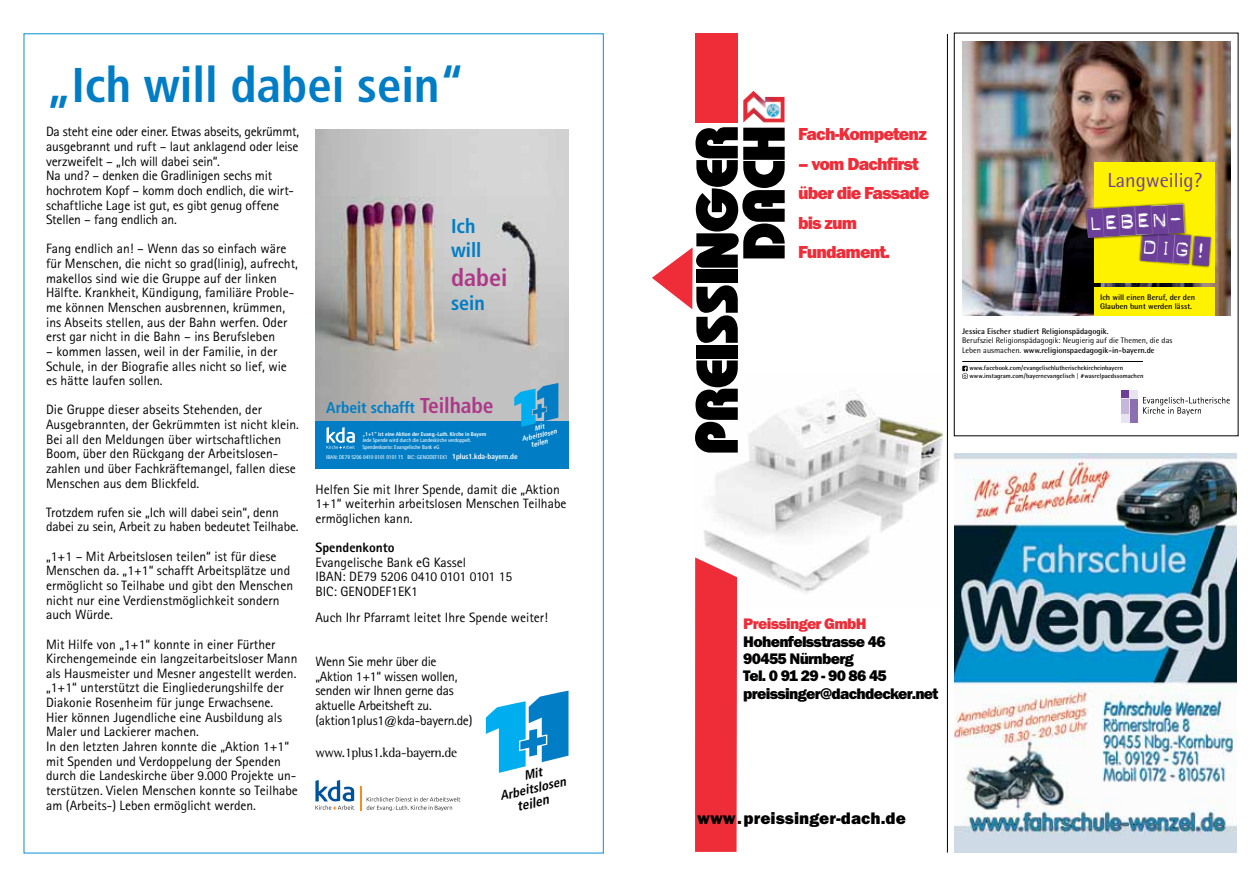
<style>
.page{position:relative;width:1259px;height:893px;background:#fff}
.page>*{position:absolute;margin:0;border:0;box-sizing:border-box;transform-origin:0 0}
.t1{font:800 64.95px/46.8px "Bauhaus";color:#000;text-align:right}
.t2{font:700 condensed 48.75px "Frutiger";color:#007dc5}
.t3{font:28.5px "Dynamoe";color:#6c3f98}
.t4{font:700 condensed 24.15px "Frutiger";color:#ae3888}
.t5{font:20.25px "Rotis Semi Sans";color:#6c3f98}
.t6{font:700 condensed 19.95px/24px "Frutiger";color:#007dc5}
.t7{font:800 18px/29.4px "Franklin Gothic";letter-spacing:-.05em;color:#ee2d39}
.t8{font:800 17.25px "Franklin Gothic";color:#000}
.t9{font:800 15.9px/17.2px "Franklin Gothic";letter-spacing:-.045em;color:#000}
.t10{font:800 15.9px "Franklin Gothic";letter-spacing:-.045em;color:#ee2d39}
.t11{font:700 condensed 15.6px "Frutiger";letter-spacing:-.005em;color:#007dc5}
.t12{font:italic 700 condensed 13.65px "Frutiger";color:#000}
.t13{font:13.5px/14.7px "Rotis Sans Serif";color:#000}
.t14{font:13.5px/14.7px "Rotis Sans Serif";letter-spacing:-.02em;color:#000}
.t15{font:13.5px "Rotis Semi Serif";letter-spacing:-.02em;color:#000}
.t16{font:800 13.5px "Rotis Sans Serif";color:#000}
.t17{font:italic 700 condensed 13.05px/14.4px "Frutiger";color:#000;text-align:center}
.t18{font:8.1px/9.4px "Rotis Semi Sans";color:#000}
.t19{font:700 8.1px/8.6px "Rotis Semi Sans";color:#000}
.t20{font:700 condensed 7.2px "Frutiger";color:#fff}
.t21{font:italic 700 condensed 7.2px "Frutiger";color:#fff}
.t22{font:italic 700 condensed 6.9px/7.6px "Frutiger";color:#fff;text-align:center}
.t23{font:700 6.45px/7.8px "Rotis Semi Sans";color:#000}
.t24{font:condensed 5.4px/6.6px "Frutiger";color:#fff}
.t25{font:700 condensed 5.4px "Frutiger";letter-spacing:-.005em;color:#fff}
.s1{font-size:21.45px;color:#ae3888}
.s2{font-weight:700}
</style>
<div class="page">
<img style="left:954px;top:454px;width:282px;height:399px">
<img style="left:743px;top:91px;width:41px;height:32px">
<img style="left:704px;top:394px;width:240px;height:205px">
<svg style="left:652px;top:248px;width:40px;height:61px"></svg>
<svg style="left:695px;top:557px;width:42px;height:295px;background:#ee3540"></svg>
<div style="left:695px;top:33px;width:42px;height:90px;background:#ee2d39"></div>
<hr style="left:947px;top:34px;width:1px;height:819px;background:#000">
<svg style="left:486px;top:691px;width:82px;height:82px"></svg>
<img style="left:315px;top:130px;width:253px;height:291px">
<div style="left:315px;top:421px;width:253px;height:48px;background:#007dc5"></div>
<svg style="left:514px;top:383px;width:44px;height:44px;background:#369ecf"></svg>
<svg style="left:326px;top:427px;width:29px;height:22px"></svg>
<svg style="left:360px;top:786px;width:100px;height:25px"></svg>
<svg style="left:315px;top:780px;width:39px;height:30px"></svg>
<div style="left:1121px;top:390px;width:16px;height:32px;background:#e8e3f1"></div>
<div style="left:1130px;top:399px;width:7px;height:23px;background:#8c6fb1"></div>
<div style="left:1121px;top:399px;width:7px;height:15px;background:#c5b7d9"></div>
<div style="left:1121px;top:390px;width:7px;height:8px;background:#6c3f98"></div>
<svg style="left:1143px;top:397px;width:86px;height:18px"></svg>
<svg style="left:962px;top:374px;width:5px;height:5px"></svg>
<hr style="left:962px;top:361px;width:181px;height:1px;background:#000">
<img style="left:962px;top:41px;width:268px;height:274px">
<div style="left:1094px;top:162px;width:121px;height:120px;background:#fff200"></div>
<div style="left:1094px;top:287px;width:121px;height:28px;background:#fff200"></div>
<div style="left:1190px;top:235px;width:23px;height:34px;background:#000;opacity:.75"></div>
<div style="left:1138px;top:230px;width:55px;height:36px;background:#000;opacity:.75"></div>
<div style="left:1084px;top:202px;width:103px;height:38px;background:#000;opacity:.75"></div>
<svg style="left:1086px;top:204px;width:125px;height:60px"></svg>
<h2 class="t2" style="left:46px;top:56px;width:420px">„Ich will dabei sein“</h2>
<p class="t13" style="left:46px;top:124px;width:255px">Da steht eine oder einer. Etwas abseits, gekrümmt, ausgebrannt und ruft – laut anklagend oder leise verzweifelt – „Ich will dabei sein“.<br>Na und? – denken die Gradlinigen sechs mit hochrotem Kopf – komm doch endlich, die wirt&shy;schaftliche Lage ist gut, es gibt genug offene Stellen – fang endlich an.</p>
<p class="t13" style="left:46px;top:241px;width:253px">Fang endlich an! – Wenn das so einfach wäre für Menschen, die nicht so grad(linig), aufrecht, makellos sind wie die Gruppe auf der linken Hälfte. Krankheit, Kündigung, familiäre Proble&shy;me können Menschen ausbrennen, krümmen, ins Abseits stellen, aus der Bahn werfen. Oder erst gar nicht in die Bahn – ins Berufsleben</p>
<p class="t13" style="left:46px;top:344px;width:242px">– kommen lassen, weil in der Familie, in der<br>Schule, in der Biografie alles nicht so lief, wie es hätte laufen sollen.</p>
<p class="t13" style="left:46px;top:402px;width:254px">Die Gruppe dieser abseits Stehenden, der Ausgebrannten, der Gekrümmten ist nicht klein.<br>Bei all den Meldungen über wirtschaftlichen Boom, über den Rückgang der Arbeitslosen&shy;zahlen und über Fachkräftemangel, fallen diese Menschen aus dem Blickfeld.</p>
<p class="t13" style="left:46px;top:505px;width:254px">Trotzdem rufen sie „Ich will dabei sein“, denn dabei zu sein, Arbeit zu haben bedeutet Teilhabe.</p>
<p class="t13" style="left:46px;top:549px;width:248px">„1+1 – Mit Arbeitslosen teilen“ ist für diese Menschen da. „1+1“ schafft Arbeitsplätze und ermöglicht so Teilhabe und gibt den Menschen nicht nur eine Verdienstmöglichkeit sondern auch Würde.</p>
<p class="t13" style="left:46px;top:636px;width:253px">Mit Hilfe von „1+1“ konnte in einer Fürther Kirchengemeinde ein langzeitarbeitsloser Mann als Hausmeister und Mesner angestellt werden. „1+1“ unterstützt die Eingliederungshilfe der Diakonie Rosenheim für junge Erwachsene.<br>Hier können Jugendliche eine Ausbildung als Maler und Lackierer machen.<br>In den letzten Jahren konnte die „Aktion 1+1“ mit Spenden und Verdoppelung der Spenden durch die Landeskirche über 9.000 Projekte un&shy;terstützen. Vielen Menschen konnte so Teilhabe am (Arbeits-) Leben ermöglicht werden.</p>
<h3 class="t6" style="left:451px;top:214px;width:32px">Ich will</h3>
<h3 class="t4" style="left:451px;top:263px;width:58px">dabei</h3>
<h3 class="t6" style="left:451px;top:291px;width:35px">sein</h3>
<p class="t11" style="left:326px;top:399px;width:169px">Arbeit schafft <span class="s1">Teilhabe</span></p>
<p class="t25" style="left:362px;top:431px;width:125px">„1+1“ ist eine Aktion der Evang.-Luth. Kirche in Bayern</p>
<p class="t24" style="left:362px;top:437px;width:111px">Jede Spende wird durch die Landeskirche verdoppelt.<br>Spendenkonto: Evangelische Bank eG</p>
<p class="t24" style="left:326px;top:454px;width:123px">IBAN: DE79 5206 0410 0101 0101 15 BIC: GENODEF1EK1</p>
<p class="t20" style="left:452px;top:452px;width:67px">1plus1.kda-bayern.de</p>
<p class="t22" style="left:519px;top:428px;width:37px;rotate:-13deg">Mit<br>Arbeitslosen</p>
<p class="t21" style="left:530px;top:441px;width:19px;rotate:-13deg">teilen</p>
<p class="t13" style="left:315px;top:482px;width:253px">Helfen Sie mit Ihrer Spende, damit die „Aktion<br>1+1“ weiterhin arbeitslosen Menschen Teilhabe ermöglichen kann.</p>
<p class="t16" style="left:315px;top:539px;width:81px">Spendenkonto</p>
<p class="t13" style="left:315px;top:555px;width:198px">Evangelische Bank eG Kassel<br>IBAN: DE79 5206 0410 0101 0101 15<br>BIC: GENODEF1EK1</p>
<p class="t13" style="left:315px;top:610px;width:234px">Auch Ihr Pfarramt leitet Ihre Spende weiter!</p>
<p class="t14" style="left:315px;top:654px;width:158px">Wenn Sie mehr über die „Aktion 1+1“ wissen wollen, senden wir Ihnen gerne das aktuelle Arbeitsheft zu. (aktion1plus1@kda-bayern.de)</p>
<p class="t15" style="left:315px;top:745px;width:143px">www.1plus1.kda-bayern.de</p>
<p class="t17" style="left:495px;top:775px;width:68px;rotate:-13deg">Mit<br>Arbeitslosen</p>
<p class="t12" style="left:515px;top:798px;width:34px;rotate:-13deg">teilen</p>
<h1 class="t1" style="left:693px;top:452px;width:327px;rotate:-90deg">PREISSINGER<br>DACH</h1>
<h3 class="t7" style="left:798px;top:120px;width:130px">Fach-Kompetenz</h3>
<h3 class="t7" style="left:798px;top:149px;width:133px">– vom Dachfirst über die Fassade bis zum<br>Fundament.</h3>
<h3 class="t5" style="left:1107px;top:169px;width:96px">Langweilig?</h3>
<h3 class="t3" style="left:1086px;top:209px;width:98px;rotate:-3deg">Leben-</h3>
<h3 class="t3" style="left:1143px;top:232px;width:70px;rotate:5deg">dig!</h3>
<p class="t19" style="left:1100px;top:293px;width:97px">Ich will einen Beruf, der den<br>Glauben bunt werden lässt.</p>
<p class="t19" style="left:962px;top:327px;width:148px">Jessica Eischer studiert Religionspädagogik.</p>
<p class="t18" style="left:962px;top:336px;width:211px">Berufsziel Religionspädagogik: Neugierig auf die Themen, die das<br>Leben ausmachen. <span class="s2">www.religionspaedagogik-in-bayern.de</span></p>
<p class="t23" style="left:969px;top:364px;width:176px">www.facebook.com/evangelischlutherischekircheinbayern www.instagram.com/bayernevangelisch | #wasrelpaedssomachen</p>
<p class="t10" style="left:743px;top:614px;width:125px">Preissinger GmbH</p>
<p class="t9" style="left:743px;top:633px;width:197px">Hohenfelsstrasse 46<br>90455 Nürnberg<br>Tel. 0 91 29 - 90 86 45 preissinger@dachdecker.net</p>
<p class="t8" style="left:697px;top:807px;width:210px">www.preissinger-dach.de</p>
</div>
